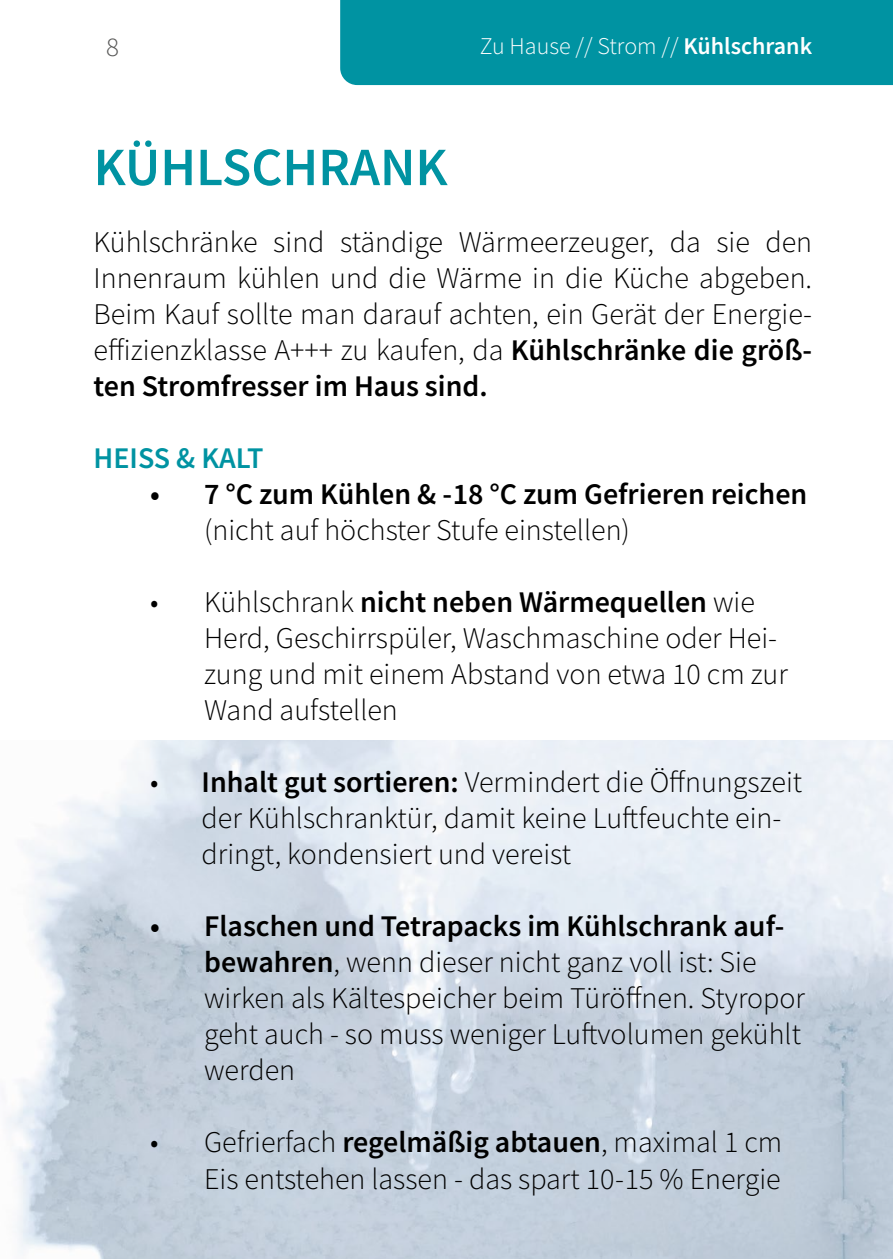
<style>
.page{position:relative;width:893px;height:1259px;background:#fff}
.page>*{position:absolute;margin:0;border:0;box-sizing:border-box;transform-origin:0 0}
.t1{font:600 54px "Source Sans Pro";color:#0093a2}
.t2{font:300 30px/36px "Source Sans Pro";color:#000}
.t3{font:600 30px "Source Sans Pro";color:#000}
.t4{font:600 30px "Source Sans Pro";color:#0093a2}
.t5{font:300 27px "Source Sans Pro";color:#575756}
.t6{font:300 24px "Source Sans Pro";color:#fff}
.s1{font-weight:600}
</style>
<div class="page">
<div style="left:340px;top:0;width:553px;height:85px;background:#0093a2"></div>
<p class="t5" style="left:106px;top:31px;width:14px">8</p>
<h1 class="t1" style="left:94px;top:132px;width:356px">KÜHLSCHRANK</h1>
<p class="t6" style="left:480px;top:31px;width:334px">Zu Hause // Strom // <span class="s1">Kühlschrank</span></p>
<p class="t2" style="left:94px;top:224px;width:720px;text-align:justify">Kühlschränke sind ständige Wärmeerzeuger, da sie den Innenraum kühlen und die Wärme in die Küche abgeben.<br>Beim Kauf sollte man darauf achten, ein Gerät der Energie&shy;effizienzklasse A+++ zu kaufen, da <span class="s1">Kühlschränke die größ&shy;ten Stromfresser im Haus sind.</span></p>
<p class="t4" style="left:94px;top:438px;width:172px">HEISS &amp; KALT</p>
<p class="t3" style="left:150px;top:474px;width:659px">• 7 °C zum Kühlen &amp; - 18 °C zum Gefrieren reichen</p>
<p class="t2" style="left:204px;top:512px;width:427px">(nicht auf höchster Stufe einstellen)</p>
<p class="t2" style="left:204px;top:584px;width:585px;text-indent:-54px">• Kühlschrank <span class="s1">nicht neben Wärmequellen</span> wie Herd, Geschirrspüler, Waschmaschine oder Hei&shy;zung und mit einem Abstand von etwa 10 cm zur Wand aufstellen</p>
<p class="t2" style="left:202px;top:764px;width:602px;text-indent:-51px">• <span class="s1">Inhalt gut sortieren:</span> Vermindert die Öffnungszeit der Kühlschranktür, damit keine Luftfeuchte ein&shy;dringt, kondensiert und vereist</p>
<p class="t2" style="left:204px;top:908px;width:602px;text-indent:-54px"><span class="s1">• Flaschen und Tetrapacks im Kühlschrank auf&shy;bewahren</span>, wenn dieser nicht ganz voll ist: Sie wirken als Kältespeicher beim Türöffnen. Styropor geht auch - so muss weniger Luftvolumen gekühlt werden</p>
<p class="t2" style="left:150px;top:1124px;width:634px;text-align:right">• Gefrierfach <span class="s1">regelmäßig abtauen</span>, maximal 1 cm<br>Eis entstehen lassen - das spart 10 - 15 % Energie</p>
</div>
